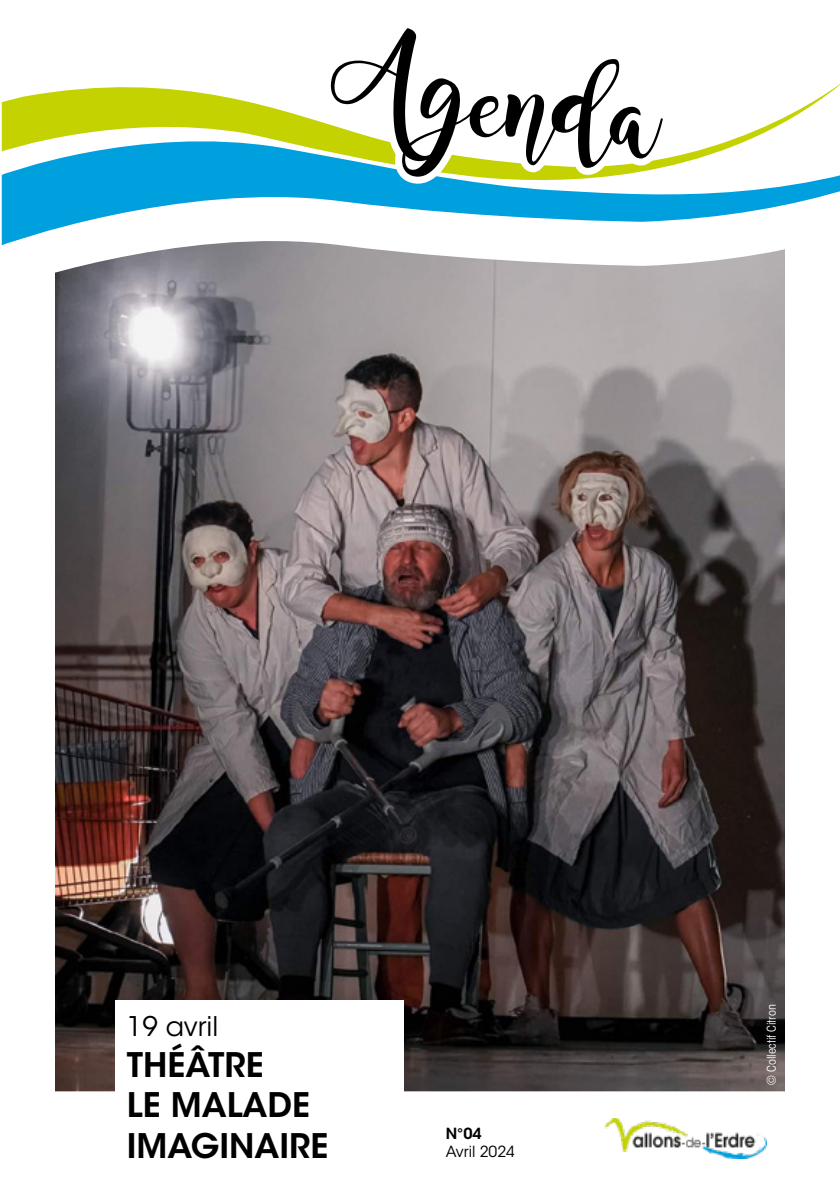
<style>
.page{position:relative;width:840px;height:1191px;background:#fff}
.page>*{position:absolute;margin:0;border:0;box-sizing:border-box;transform-origin:0 0}
.t1{font:600 33.6px/40.4px "ITC Avant Garde Std";color:#000}
.t2{font:27px "ITC Avant Garde Std";color:#000}
.t3{font:15.2px "ITC Avant Garde Std";color:#000}
.t4{font:600 15.2px "ITC Avant Garde Std";color:#000}
.t5{font:condensed 12px "ITC Avant Garde Std";color:#fff}
</style>
<div class="page">
<img style="left:55px;top:289px;width:729px;height:801px">
<svg style="left:1px;top:228px;width:784px;height:61px"></svg>
<svg style="left:2px;top:184px;width:837px;height:61px"></svg>
<svg style="left:2px;top:85px;width:837px;height:99px"></svg>
<svg style="left:591px;top:89px;width:90px;height:520px;background:#8d8685"></svg>
<svg style="left:313px;top:28px;width:349px;height:250px"></svg>
<div style="left:115px;top:1000px;width:288px;height:169px;background:#fff"></div>
<img style="left:604px;top:1118px;width:162px;height:40px">
<p class="t2" style="left:127px;top:1010px;width:93px">19 avril</p>
<p class="t1" style="left:127px;top:1044px;width:203px">THÉÂTRE<br>LE MALADE<br>IMAGINAIRE</p>
<p class="t4" style="left:445px;top:1123px;width:37px">N°04</p>
<p class="t3" style="left:445px;top:1142px;width:71px">Avril 2024</p>
<p class="t5" style="left:763px;top:1084px;width:82px;rotate:-90deg">© Collectif Citron</p>
</div>
